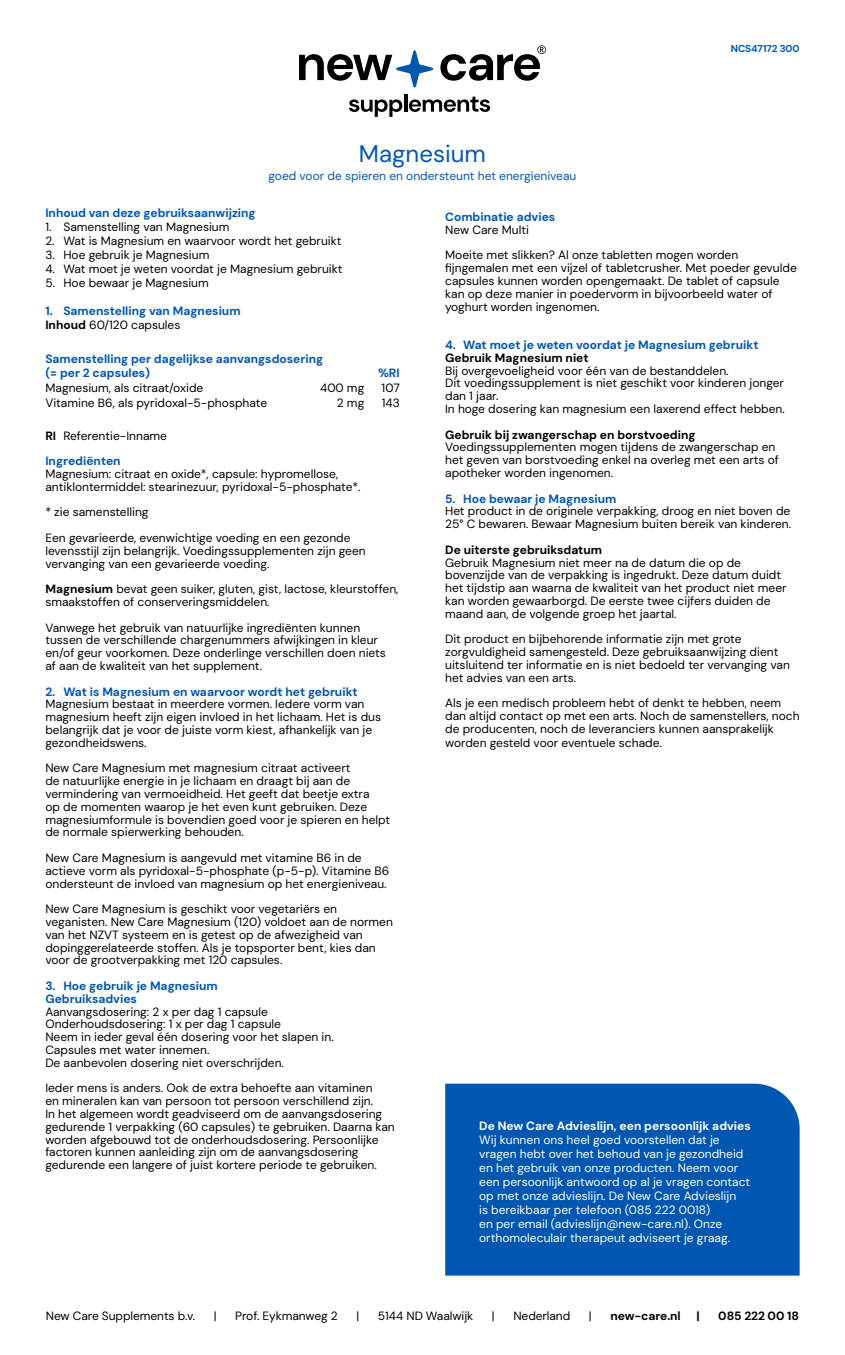
<style>
.page{position:relative;width:845px;height:1355px;background:#fff}
.page>*{position:absolute;margin:0;border:0;box-sizing:border-box;transform-origin:0 0}
.t1{font:24px "DM Sans";color:#0057b1}
.t2{font:12px/12.8px "DM Sans";color:#000}
.t3{font:12px/14px "DM Sans";color:#fff}
.t4{font:700 12px/14px "DM Sans";color:#0057b1}
.t5{font:700 12px "DM Sans";color:#000}
.t6{font:12px "DM Sans";color:#0057b1}
.t7{font:700 12px "DM Sans";color:#fff}
.t8{font:700 10px "DM Sans";letter-spacing:-.01em;color:#0057b1}
.s1{color:#000}
.s2{font-weight:400;color:#000}
.s3{font-weight:700}
.s4{font-weight:700;color:#0057b1}
</style>
<div class="page">
<div style="left:445px;top:1084px;width:354px;height:192px;background:#0057b1"></div>
<svg style="left:349px;top:99px;width:53px;height:18px"></svg>
<hr style="left:404px;top:94px;width:3px;height:18px;background:#000">
<svg style="left:409px;top:97px;width:81px;height:15px"></svg>
<svg style="left:299px;top:50px;width:134px;height:38px"></svg>
<svg style="left:440px;top:45px;width:106px;height:36px"></svg>
<h1 class="t1" style="left:359px;top:139px;width:129px">Magnesium</h1>
<p class="t6" style="left:268px;top:169px;width:309px">goed voor de spieren en ondersteunt het energieniveau</p>
<p class="t8" style="left:731px;top:43px;width:70px">NCS47172 300</p>
<p class="t4" style="left:45px;top:206px;width:212px">Inhoud van deze gebruiksaanwijzing</p>
<p class="t2" style="left:45px;top:221px;width:186px">1. Samenstelling van Magnesium</p>
<p class="t2" style="left:45px;top:235px;width:298px">2. Wat is Magnesium en waarvoor wordt het gebruikt</p>
<p class="t2" style="left:45px;top:249px;width:165px">3. Hoe gebruik je Magnesium</p>
<p class="t2" style="left:45px;top:263px;width:299px">4. Wat moet je weten voordat je Magnesium gebruikt</p>
<p class="t2" style="left:45px;top:277px;width:165px">5. Hoe bewaar je Magnesium</p>
<p class="t4" style="left:45px;top:304px;width:197px">1. Samenstelling van Magnesium<br><span class="s1">Inhoud</span> <span class="s2">60/120 capsules</span></p>
<p class="t4" style="left:45px;top:352px;width:279px">Samenstelling per dagelijkse aanvangsdosering (= per 2 capsules)</p>
<p class="t4" style="left:378px;top:366px;width:23px">%RI</p>
<p class="t2" style="left:45px;top:381px;width:159px">Magnesium, als citraat/oxide</p>
<p class="t2" style="left:320px;top:381px;width:46px">400 mg</p>
<p class="t2" style="left:381px;top:381px;width:20px">107</p>
<p class="t2" style="left:45px;top:396px;width:223px">Vitamine B6, als pyridoxal-5-phosphate</p>
<p class="t2" style="left:337px;top:396px;width:29px">2 mg</p>
<p class="t2" style="left:382px;top:396px;width:20px">143</p>
<p class="t2" style="left:45px;top:423px;width:123px;line-height:25.6px"><span class="s3">RI</span> Referentie-Inname<br><span class="s4">Ingrediënten</span></p>
<p class="t2" style="left:45px;top:467px;width:317px">Magnesium: citraat en oxide*, capsule: hypromellose, antiklontermiddel: stearinezuur, pyridoxal-5-phosphate*.</p>
<p class="t2" style="left:45px;top:499px;width:307px;line-height:25.6px">* zie samenstelling<br>Een gevarieerde, evenwichtige voeding en een gezonde</p>
<p class="t2" style="left:45px;top:544px;width:322px">levensstijl zijn belangrijk. Voedingssupplementen zijn geen vervanging van een gevarieerde voeding.</p>
<p class="t2" style="left:45px;top:583px;width:354px"><span class="s3">Magnesium</span> bevat geen suiker, gluten, gist, lactose, kleurstoffen, smaakstoffen of conserveringsmiddelen.</p>
<p class="t2" style="left:45px;top:621px;width:342px">Vanwege het gebruik van natuurlijke ingrediënten kunnen tussen de verschillende chargenummers afwijkingen in kleur en/of geur voorkomen. Deze onderlinge verschillen doen niets af aan de kwaliteit van het supplement.</p>
<p class="t4" style="left:45px;top:684px;width:314px">2. Wat is Magnesium en waarvoor wordt het gebruikt</p>
<p class="t2" style="left:45px;top:698px;width:337px">Magnesium bestaat in meerdere vormen. Iedere vorm van magnesium heeft zijn eigen invloed in het lichaam. Het is dus belangrijk dat je voor de juiste vorm kiest, afhankelijk van je gezondheidswens.</p>
<p class="t2" style="left:45px;top:762px;width:346px">New Care Magnesium met magnesium citraat activeert<br>de natuurlijke energie in je lichaam en draagt bij aan de vermindering van vermoeidheid. Het geeft dat beetje extra<br>op de momenten waarop je het even kunt gebruiken. Deze magnesiumformule is bovendien goed voor je spieren en helpt de normale spierwerking behouden.</p>
<p class="t2" style="left:45px;top:851px;width:345px">New Care Magnesium is aangevuld met vitamine B6 in de actieve vorm als pyridoxal-5-phosphate (p-5-p). Vitamine B6 ondersteunt de invloed van magnesium op het energieniveau.</p>
<p class="t2" style="left:45px;top:903px;width:349px">New Care Magnesium is geschikt voor vegetariërs en veganisten. New Care Magnesium (120) voldoet aan de normen van het NZVT systeem en is getest op de afwezigheid van dopinggerelateerde stoffen. Als je topsporter bent, kies dan voor de grootverpakking met 120 capsules.</p>
<p class="t4" style="left:45px;top:979px;width:174px;line-height:12.8px">3. Hoe gebruik je Magnesium<br>Gebruiksadvies</p>
<p class="t2" style="left:45px;top:1005px;width:290px">Aanvangsdosering: 2 x per dag 1 capsule Onderhoudsdosering: 1 x per dag 1 capsule<br>Neem in ieder geval één dosering voor het slapen in.<br>Capsules met water innemen.<br>De aanbevolen dosering niet overschrijden.</p>
<p class="t2" style="left:45px;top:1082px;width:351px">Ieder mens is anders. Ook de extra behoefte aan vitaminen<br>en mineralen kan van persoon tot persoon verschillend zijn.<br>In het algemeen wordt geadviseerd om de aanvangsdosering gedurende 1 verpakking (60 capsules) te gebruiken. Daarna kan worden afgebouwd tot de onderhoudsdosering. Persoonlijke factoren kunnen aanleiding zijn om de aanvangsdosering gedurende een langere of juist kortere periode te gebruiken.</p>
<p class="t4" style="left:445px;top:210px;width:112px">Combinatie advies</p>
<p class="t2" style="left:445px;top:217px;width:295px;line-height:25.6px">New Care Multi<br>Moeite met slikken? Al onze tabletten mogen worden</p>
<p class="t2" style="left:445px;top:262px;width:353px">fijngemalen met een vijzel of tabletcrusher. Met poeder gevulde capsules kunnen worden opengemaakt. De tablet of capsule kan op deze manier in poedervorm in bijvoorbeeld water of yoghurt worden ingenomen.</p>
<p class="t4" style="left:445px;top:338px;width:315px">4. Wat moet je weten voordat je Magnesium gebruikt</p>
<p class="t5" style="left:445px;top:350px;width:145px">Gebruik Magnesium niet</p>
<p class="t2" style="left:445px;top:364px;width:341px">Bij overgevoeligheid voor één van de bestanddelen.<br>Dit voedingssupplement is niet geschikt voor kinderen jonger dan 1 jaar.<br>In hoge dosering kan magnesium een laxerend effect hebben.</p>
<p class="t5" style="left:445px;top:427px;width:252px">Gebruik bij zwangerschap en borstvoeding</p>
<p class="t2" style="left:445px;top:441px;width:335px">Voedingssupplementen mogen tijdens de zwangerschap en het geven van borstvoeding enkel na overleg met een arts of apotheker worden ingenomen.</p>
<p class="t4" style="left:445px;top:491px;width:173px">5. Hoe bewaar je Magnesium</p>
<p class="t2" style="left:445px;top:505px;width:347px">Het product in de originele verpakking, droog en niet boven de<br>25° C bewaren. Bewaar Magnesium buiten bereik van kinderen.</p>
<p class="t5" style="left:445px;top:542px;width:158px">De uiterste gebruiksdatum</p>
<p class="t2" style="left:445px;top:556px;width:343px">Gebruik Magnesium niet meer na de datum die op de bovenzijde van de verpakking is ingedrukt. Deze datum duidt het tijdstip aan waarna de kwaliteit van het product niet meer kan worden gewaarborgd. De eerste twee cijfers duiden de maand aan, de volgende groep het jaartal.</p>
<p class="t2" style="left:445px;top:633px;width:346px">Dit product en bijbehorende informatie zijn met grote zorgvuldigheid samengesteld. Deze gebruiksaanwijzing dient uitsluitend ter informatie en is niet bedoeld ter vervanging van het advies van een arts.</p>
<p class="t2" style="left:445px;top:697px;width:356px">Als je een medisch probleem hebt of denkt te hebben, neem dan altijd contact op met een arts. Noch de samenstellers, noch de producenten, noch de leveranciers kunnen aansprakelijk</p>
<p class="t2" style="left:445px;top:736px;width:218px">worden gesteld voor eventuele schade.</p>
<p class="t7" style="left:479px;top:1118px;width:273px">De New Care Advieslijn, een persoonlijk advies</p>
<p class="t3" style="left:479px;top:1132px;width:272px">Wij kunnen ons heel goed voorstellen dat je vragen hebt over het behoud van je gezondheid en het gebruik van onze producten. Neem voor een persoonlijk antwoord op al je vragen contact op met onze advieslijn. De New Care Advieslijn<br>is bereikbaar per telefoon (085 222 0018)<br>en per email (advieslijn@new-care.nl). Onze orthomoleculair therapeut adviseert je graag.</p>
<p class="t2" style="left:46px;top:1309px;width:151px">New Care Supplements b.v.</p>
<p class="t2" style="left:214px;top:1309px;width:4px">|</p>
<p class="t2" style="left:235px;top:1309px;width:104px">Prof. Eykmanweg 2</p>
<p class="t2" style="left:356px;top:1309px;width:4px">|</p>
<p class="t2" style="left:378px;top:1309px;width:97px">5144 ND Waalwijk</p>
<p class="t2" style="left:492px;top:1309px;width:4px">|</p>
<p class="t2" style="left:513px;top:1309px;width:58px">Nederland</p>
<p class="t2" style="left:589px;top:1309px;width:4px">|</p>
<p class="t5" style="left:610px;top:1308px;width:72px">new-care.nl</p>
<p class="t5" style="left:696px;top:1308px;width:5px">|</p>
<p class="t5" style="left:718px;top:1308px;width:82px">085 222 00 18</p>
</div>
